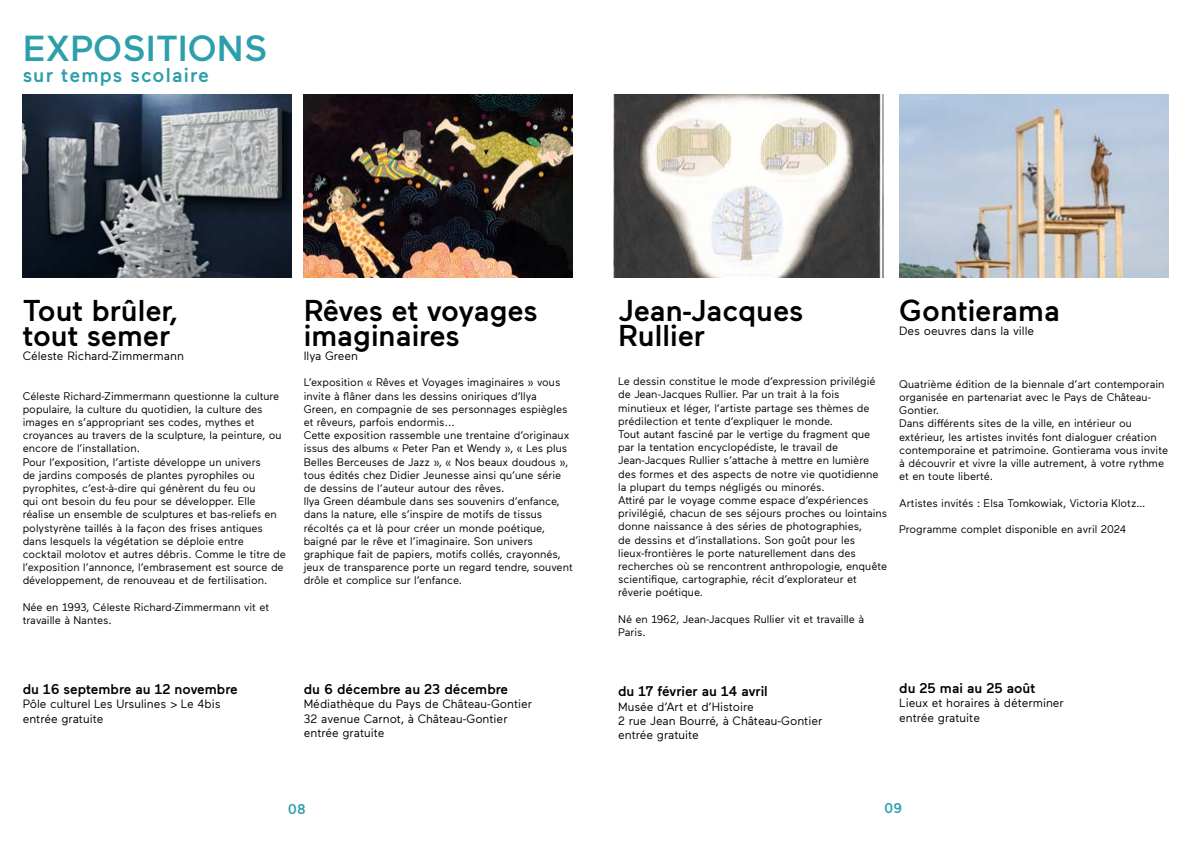
<style>
.page{position:relative;width:1191px;height:842px;background:#fff}
.page>*{position:absolute;margin:0;border:0;box-sizing:border-box;transform-origin:0 0}
.t1{font:500 36px "Maax";color:#2c9fad}
.t2{font:500 30px/25px "Maax";color:#000}
.t3{font:500 20px "Maax";letter-spacing:.06em;color:#2c9fad}
.t4{font:500 14px "Maax";color:#000}
.t5{font:500 14px "Maax";color:#2c9fad}
.t6{font:12px/14.4px "Maax";color:#000}
.t7{font:11px/13.2px "Maax";color:#000}
</style>
<div class="page">
<img style="left:304px;top:95px;width:269px;height:182px">
<img style="left:23px;top:95px;width:269px;height:182px">
<img style="left:613px;top:95px;width:270px;height:182px">
<img style="left:899px;top:95px;width:269px;height:182px">
<h1 class="t1" style="left:23px;top:25px;width:246px">EXPOSITIONS</h1>
<h3 class="t3" style="left:23px;top:63px;width:188px">sur temps scolaire</h3>
<h2 class="t2" style="left:23px;top:296px;width:157px">Tout brûler, tout semer</h2>
<p class="t6" style="left:23px;top:348px;width:163px">Céleste Richard-Zimmermann</p>
<p class="t7" style="left:23px;top:389px;width:265px">Céleste Richard-Zimmermann questionne la culture populaire, la culture du quotidien, la culture des images en s’appropriant ses codes, mythes et croyances au travers de la sculpture, la peinture, ou encore de l’installation.<br>Pour l’exposition, l’artiste développe un univers<br>de jardins composés de plantes pyrophiles ou pyrophites, c’est-à-dire qui génèrent du feu ou<br>qui ont besoin du feu pour se développer. Elle réalise un ensemble de sculptures et bas-reliefs en polystyrène taillés à la façon des frises antiques dans lesquels la végétation se déploie entre<br>cocktail molotov et autres débris. Comme le titre de l’exposition l’annonce, l’embrasement est source de développement, de renouveau et de fertilisation.</p>
<p class="t7" style="left:23px;top:600px;width:248px">Née en 1993, Céleste Richard-Zimmermann vit et travaille à Nantes.</p>
<h2 class="t2" style="left:304px;top:296px;width:235px">Rêves et voyages imaginaires</h2>
<p class="t6" style="left:304px;top:348px;width:56px">Ilya Green</p>
<p class="t7" style="left:304px;top:375px;width:270px">L’exposition « Rêves et Voyages imaginaires » vous invite à flâner dans les dessins oniriques d’Ilya Green, en compagnie de ses personnages espiègles et rêveurs, parfois endormis...<br>Cette exposition rassemble une trentaine d’originaux issus des albums « Peter Pan et Wendy », « Les plus Belles Berceuses de Jazz », « Nos beaux doudous », tous édités chez Didier Jeunesse ainsi qu’une série de dessins de l’auteur autour des rêves.<br>Ilya Green déambule dans ses souvenirs d’enfance, dans la nature, elle s’inspire de motifs de tissus récoltés ça et là pour créer un monde poétique, baigné par le rêve et l’imaginaire. Son univers graphique fait de papiers, motifs collés, crayonnés, jeux de transparence porte un regard tendre, souvent drôle et complice sur l’enfance.</p>
<p class="t4" style="left:23px;top:680px;width:216px">du 16 septembre au 12 novembre</p>
<p class="t6" style="left:23px;top:696px;width:199px">Pôle culturel Les Ursulines &gt; Le 4bis entrée gratuite</p>
<p class="t4" style="left:304px;top:680px;width:206px">du 6 décembre au 23 décembre</p>
<p class="t6" style="left:304px;top:696px;width:230px">Médiathèque du Pays de Château-Gontier<br>32 avenue Carnot, à Château-Gontier entrée gratuite</p>
<p class="t5" style="left:288px;top:800px;width:19px">08</p>
<h2 class="t2" style="left:618px;top:296px;width:186px">Jean-Jacques<br>Rullier</h2>
<p class="t7" style="left:618px;top:374px;width:270px">Le dessin constitue le mode d’expression privilégié de Jean-Jacques Rullier. Par un trait à la fois minutieux et léger, l’artiste partage ses thèmes de prédilection et tente d’expliquer le monde.<br>Tout autant fasciné par le vertige du fragment que par la tentation encyclopédiste, le travail de Jean-Jacques Rullier s’attache à mettre en lumière des formes et des aspects de notre vie quotidienne la plupart du temps négligés ou minorés.<br>Attiré par le voyage comme espace d’expériences privilégié, chacun de ses séjours proches ou lointains donne naissance à des séries de photographies,<br>de dessins et d’installations. Son goût pour les lieux-frontières le porte naturellement dans des recherches où se rencontrent anthropologie, enquête scientifique, cartographie, récit d’explorateur et rêverie poétique.</p>
<p class="t7" style="left:618px;top:612px;width:247px">Né en 1962, Jean-Jacques Rullier vit et travaille à<br>Paris.</p>
<h2 class="t2" style="left:899px;top:296px;width:162px">Gontierama</h2>
<p class="t6" style="left:899px;top:323px;width:136px">Des oeuvres dans la ville</p>
<p class="t7" style="left:899px;top:377px;width:270px">Quatrième édition de la biennale d’art contemporain organisée en partenariat avec le Pays de Château-Gontier.<br>Dans différents sites de la ville, en intérieur ou extérieur, les artistes invités font dialoguer création contemporaine et patrimoine. Gontierama vous invite à découvrir et vivre la ville autrement, à votre rythme et en toute liberté.</p>
<p class="t7" style="left:899px;top:496px;width:247px">Artistes invités : Elsa Tomkowiak, Victoria Klotz…</p>
<p class="t7" style="left:899px;top:522px;width:228px">Programme complet disponible en avril 2024</p>
<p class="t4" style="left:618px;top:682px;width:151px">du 17 février au 14 avril</p>
<p class="t6" style="left:618px;top:698px;width:206px">Musée d’Art et d’Histoire<br>2 rue Jean Bourré, à Château-Gontier entrée gratuite</p>
<p class="t4" style="left:899px;top:679px;width:137px">du 25 mai au 25 août</p>
<p class="t6" style="left:899px;top:695px;width:166px">Lieux et horaires à déterminer entrée gratuite</p>
<p class="t5" style="left:884px;top:799px;width:20px">09</p>
</div>
